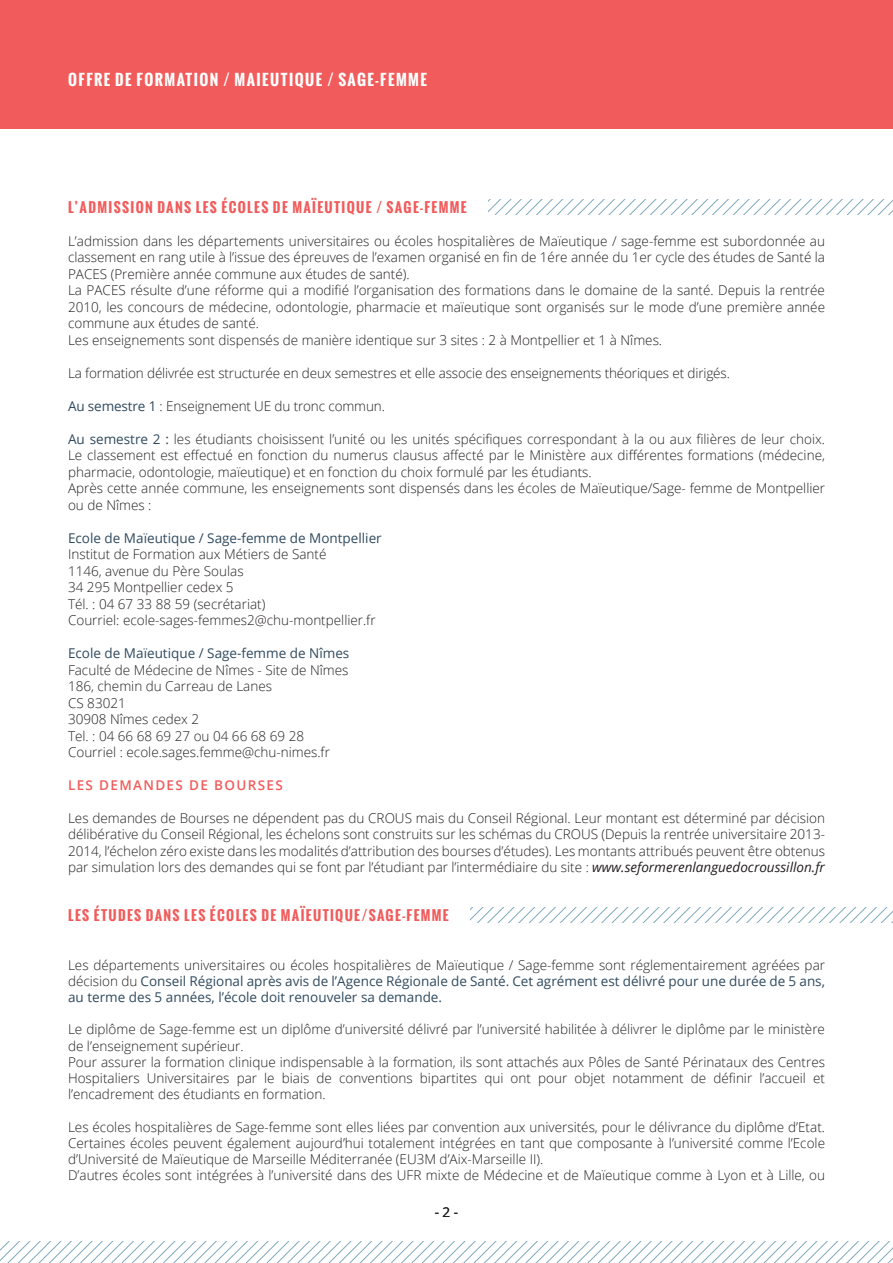
<style>
.page{position:relative;width:893px;height:1263px;background:#fff}
.page>*{position:absolute;margin:0;border:0;box-sizing:border-box;transform-origin:0 0}
.t1{font:700 15px "Oswald";letter-spacing:.095em;color:#fff}
.t2{font:300 13.5px/16.5px "Open Sans";color:#231f20}
.t3{font:13.5px/16.2px "Open Sans";color:#2f4a5f;text-align:justify}
.t4{font:700 13.5px "Oswald";letter-spacing:.1em;color:#f15b5b}
.t5{font:600 13.5px "Open Sans";letter-spacing:.1em;color:#f15b5b}
.t6{font:13.5px "Open Sans";color:#231f20}
.s1{font-weight:400;color:#2f4a5f}
.s2{font-weight:400;font-style:italic}
.s3{font-weight:300;color:#231f20}
</style>
<div class="page">
<svg style="left:488px;top:199px;width:405px;height:15px"></svg>
<svg style="left:470px;top:908px;width:423px;height:15px"></svg>
<div style="left:0;top:0;width:893px;height:129px;background:#f15b5b"></div>
<svg style="left:0;top:1242px;width:893px;height:21px"></svg>
<p class="t1" style="left:68px;top:73px;width:360px">OFFRE DE FORMATION / MAIEUTIQUE / SAGE-FEMME</p>
<p class="t4" style="left:68px;top:201px;width:400px">L’ADMISSION DANS LES ÉCOLES DE MAÏEUTIQUE / SAGE-FEMME</p>
<p class="t2" style="left:68px;top:232px;width:758px">L’admission dans les départements universitaires ou écoles hospitalières de Maïeutique / sage-femme est subordonnée au classement en rang utile à l’issue des épreuves de l’examen organisé en fin de 1ére année du 1er cycle des études de Santé la PACES (Première année commune aux études de santé).<br>La PACES résulte d’une réforme qui a modifié l’organisation des formations dans le domaine de la santé. Depuis la rentrée 2010, les concours de médecine, odontologie, pharmacie et maïeutique sont organisés sur le mode d’une première année commune aux études de santé.<br>Les enseignements sont dispensés de manière identique sur 3 sites : 2 à Montpellier et 1 à Nîmes.</p>
<p class="t2" style="left:68px;top:364px;width:663px">La formation délivrée est structurée en deux semestres et elle associe des enseignements théoriques et dirigés.</p>
<p class="t2" style="left:68px;top:397px;width:318px"><span class="s1">Au semestre 1</span> : Enseignement UE du tronc commun.</p>
<p class="t2" style="left:68px;top:430px;width:759px"><span class="s1">Au semestre 2 :</span> les étudiants choisissent l’unité ou les unités spécifiques correspondant à la ou aux filières de leur choix.<br>Le classement est effectué en fonction du numerus clausus affecté par le Ministère aux différentes formations (médecine, pharmacie, odontologie, maïeutique) et en fonction du choix formulé par les étudiants.<br>Après cette année commune, les enseignements sont dispensés dans les écoles de Maïeutique/Sage- femme de Montpellier ou de Nîmes :</p>
<p class="t3" style="left:68px;top:529px;width:315px">Ecole de Maïeutique / Sage-femme de Montpellier</p>
<p class="t2" style="left:68px;top:546px;width:309px">Institut de Formation aux Métiers de Santé<br>1146, avenue du Père Soulas<br>34 295 Montpellier cedex 5<br>Tél. : 04 67 33 88 59 (secrétariat)<br>Courriel: ecole-sages-femmes2@chu-montpellier.fr</p>
<p class="t3" style="left:68px;top:645px;width:283px">Ecole de Maïeutique / Sage-femme de Nîmes</p>
<p class="t2" style="left:68px;top:661px;width:282px">Faculté de Médecine de Nîmes - Site de Nîmes<br>186, chemin du Carreau de Lanes<br>CS 83021<br>30908 Nîmes cedex 2<br>Tel. : 04 66 68 69 27 ou 04 66 68 69 28<br>Courriel : ecole.sages.femme@chu-nimes.fr</p>
<p class="t5" style="left:68px;top:775px;width:216px">LES DEMANDES DE BOURSES</p>
<p class="t2" style="left:68px;top:809px;width:758px;text-align:justify">Les demandes de Bourses ne dépendent pas du CROUS mais du Conseil Régional. Leur montant est déterminé par décision délibérative du Conseil Régional, les échelons sont construits sur les schémas du CROUS (Depuis la rentrée universitaire 2013- 2014, l’échelon zéro existe dans les modalités d’attribution des bourses d’études). Les montants attribués peuvent être obtenus par simulation lors des demandes qui se font par l’étudiant par l’intermédiaire du site : <span class="s2">www.seformerenlanguedocroussillon.fr</span></p>
<p class="t4" style="left:68px;top:909px;width:382px">LES ÉTUDES DANS LES ÉCOLES DE MAÏEUTIQUE/SAGE-FEMME</p>
<p class="t3" style="left:68px;top:956px;width:758px"><span class="s3">Les départements universitaires ou écoles hospitalières de Maïeutique / Sage-femme sont réglementairement agréées par décision du</span> Conseil Régional après avis de l’Agence Régionale de Santé. Cet agrément est délivré pour une durée de 5 ans, au terme des 5 années, l’école doit renouveler sa demande.</p>
<p class="t2" style="left:68px;top:1021px;width:758px">Le diplôme de Sage-femme est un diplôme d’université délivré par l’université habilitée à délivrer le diplôme par le ministère de l’enseignement supérieur.<br>Pour assurer la formation clinique indispensable à la formation, ils sont attachés aux Pôles de Santé Périnataux des Centres Hospitaliers Universitaires par le biais de conventions bipartites qui ont pour objet notamment de définir l’accueil et l’encadrement des étudiants en formation.</p>
<p class="t2" style="left:68px;top:1118px;width:758px">Les écoles hospitalières de Sage-femme sont elles liées par convention aux universités, pour le délivrance du diplôme d’Etat.<br>Certaines écoles peuvent également aujourd’hui totalement intégrées en tant que composante à l’université comme l’Ecole d’Université de Maïeutique de Marseille Méditerranée (EU3M d’Aix-Marseille II).<br>D’autres écoles sont intégrées à l’université dans des UFR mixte de Médecine et de Maïeutique comme à Lyon et à Lille, ou</p>
<p class="t6" style="left:435px;top:1202px;width:25px">- 2 -</p>
</div>
